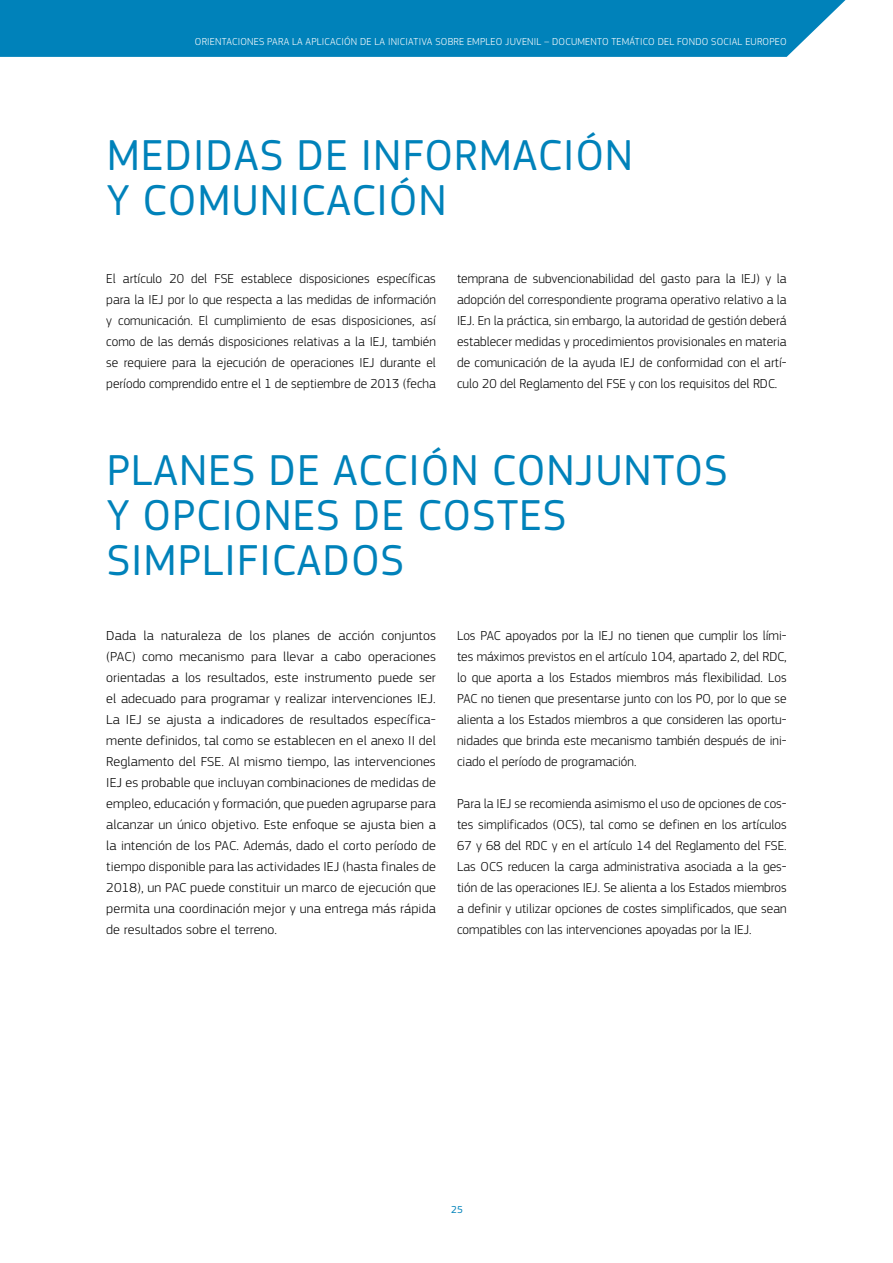
<style>
.page{position:relative;width:893px;height:1263px;background:#fff}
.page>*{position:absolute;margin:0;border:0;box-sizing:border-box;transform-origin:0 0}
.t1{font:45px/45px "EC Square Sans Pro";letter-spacing:.02em;color:#0082ba}
.t2{font:300 13.5px/21px "EC Square Sans Pro";color:#000;text-align:justify}
.t3{font:300 13.5px/21px "EC Square Sans Pro";color:#000;text-align:justify;scale:1.05 1}
.t4{font:300 10.5px "EC Square Sans Pro";letter-spacing:.02em;color:#fff}
.t5{font:10.5px "EC Square Sans Pro";color:#0082ba}
</style>
<div class="page">
<div style="left:0;top:0;width:846px;height:57px;background:#0082ba"></div>
<p class="t4" style="left:195px;top:35px;width:593px">ORIENTACIONES PARA LA APLICACIÓN DE LA INICIATIVA SOBRE EMPLEO JUVENIL – DOCUMENTO TEMÁTICO DEL FONDO SOCIAL EUROPEO</p>
<h1 class="t1" style="left:107px;top:133px;width:528px">MEDIDAS DE INFORMACIÓN<br>Y COMUNICACIÓN</h1>
<p class="t2" style="left:106px;top:268px;width:331px">El artículo 20 del FSE establece disposiciones específicas para la IEJ por lo que respecta a las medidas de información y comunicación. El cumplimiento de esas disposiciones, así como de las demás disposiciones relativas a la IEJ, también se requiere para la ejecución de operaciones IEJ durante el período comprendido entre el 1 de septiembre de 2013 (fecha</p>
<p class="t2" style="left:457px;top:268px;width:331px">temprana de subvencionabilidad del gasto para la IEJ) y la adopción del correspondiente programa operativo relativo a la IEJ. En la práctica, sin embargo, la autoridad de gestión deberá establecer medidas y procedimientos provisionales en materia de comunicación de la ayuda IEJ de conformidad con el artí&shy;culo 20 del Reglamento del FSE y con los requisitos del RDC.</p>
<h1 class="t1" style="left:107px;top:448px;width:622px">PLANES DE ACCIÓN CONJUNTOS<br>Y OPCIONES DE COSTES<br>SIMPLIFICADOS</h1>
<p class="t3" style="left:106px;top:625px;width:315px">Dada la naturaleza de los planes de acción conjuntos (PAC) como mecanismo para llevar a cabo operaciones orientadas a los resultados, este instrumento puede ser el adecuado para programar y realizar intervenciones IEJ.<br>La IEJ se ajusta a indicadores de resultados específica&shy;mente definidos, tal como se establecen en el anexo II del Reglamento del FSE. Al mismo tiempo, las intervenciones IEJ es probable que incluyan combinaciones de medidas de empleo, educación y formación, que pueden agruparse para alcanzar un único objetivo. Este enfoque se ajusta bien a la intención de los PAC. Además, dado el corto período de tiempo disponible para las actividades IEJ (hasta finales de 2018), un PAC puede constituir un marco de ejecución que permita una coordinación mejor y una entrega más rápida de resultados sobre el terreno.</p>
<p class="t2" style="left:457px;top:625px;width:331px">Los PAC apoyados por la IEJ no tienen que cumplir los lími&shy;tes máximos previstos en el artículo 104, apartado 2, del RDC, lo que aporta a los Estados miembros más flexibilidad. Los PAC no tienen que presentarse junto con los PO, por lo que se alienta a los Estados miembros a que consideren las oportu&shy;nidades que brinda este mecanismo también después de ini&shy;ciado el período de programación.</p>
<p class="t2" style="left:457px;top:793px;width:331px">Para la IEJ se recomienda asimismo el uso de opciones de cos&shy;tes simplificados (OCS), tal como se definen en los artículos 67 y 68 del RDC y en el artículo 14 del Reglamento del FSE.<br>Las OCS reducen la carga administrativa asociada a la ges&shy;tión de las operaciones IEJ. Se alienta a los Estados miembros a definir y utilizar opciones de costes simplificados, que sean compatibles con las intervenciones apoyadas por la IEJ.</p>
<p class="t5" style="left:451px;top:1203px;width:13px">25</p>
</div>
